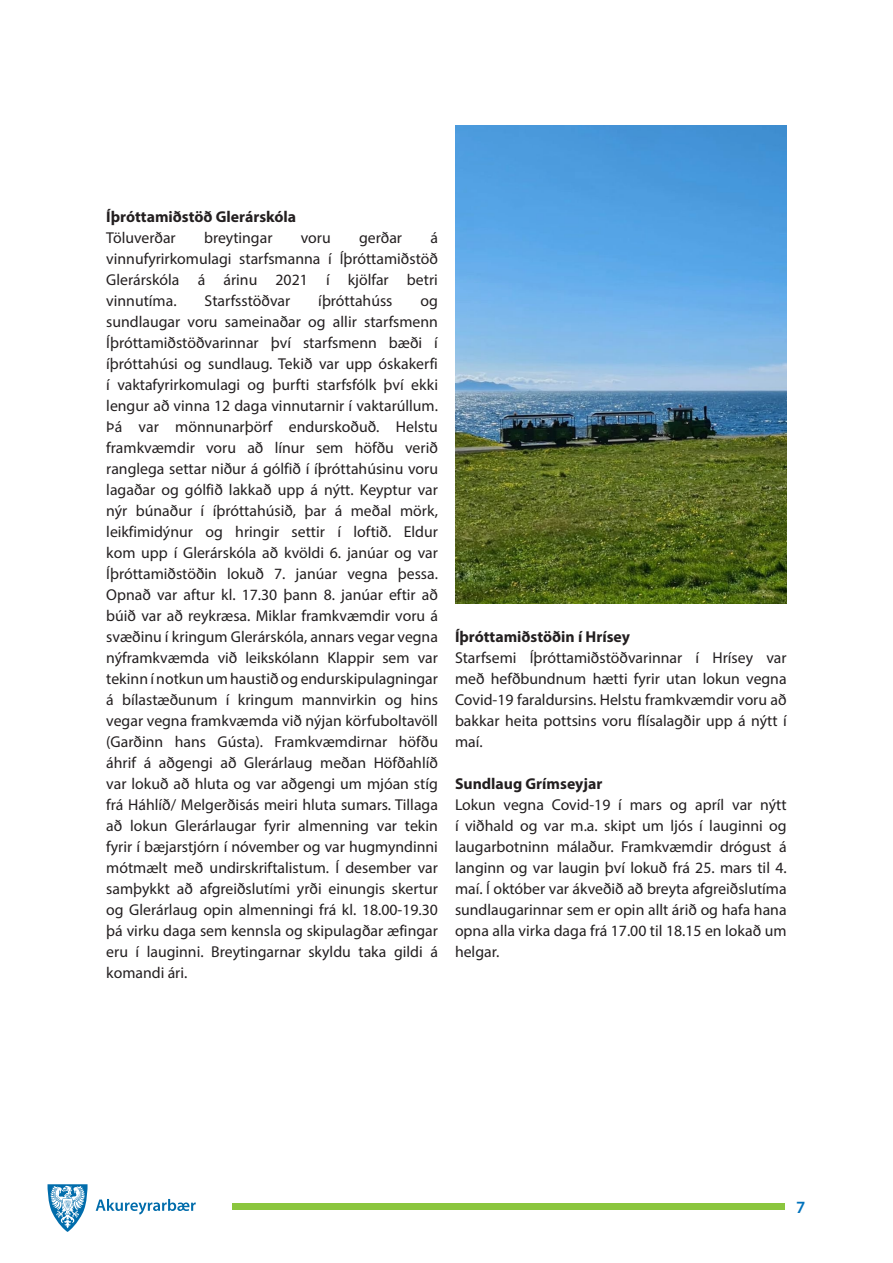
<style>
.page{position:relative;width:893px;height:1263px;background:#fff}
.page>*{position:absolute;margin:0;border:0;box-sizing:border-box;transform-origin:0 0}
.t1{font:600 17.25px "Myriad Pro";color:#0072bc}
.Meginmál{font:15.75px/21px "Myriad Pro";color:#231f20;text-align:justify}
.Meginmál-2{font:700 15.75px "Myriad Pro";color:#231f20}
</style>
<div class="page">
<div style="left:232px;top:1203px;width:552px;height:7px;background:#8bc63e"></div>
<svg style="left:96px;top:1199px;width:100px;height:15px"></svg>
<svg style="left:47px;top:1184px;width:41px;height:48px"></svg>
<img style="left:455px;top:125px;width:332px;height:479px">
<p class="Meginmál-2" style="left:106px;top:206px;width:191px">Íþróttamiðstöð Glerárskóla</p>
<p class="Meginmál" style="left:106px;top:227px;width:71px">Töluverðar</p>
<p class="Meginmál" style="left:204px;top:227px;width:70px">breytingar</p>
<p class="Meginmál" style="left:301px;top:227px;width:31px">voru</p>
<p class="Meginmál" style="left:359px;top:227px;width:45px">gerðar</p>
<p class="Meginmál" style="left:106px;top:227px;width:333px;text-indent:324px">á vinnufyrirkomulagi starfsmanna í Íþróttamiðstöð Glerárskóla á árinu 2021 í kjölfar betri vinnutíma.</p>
<p class="Meginmál" style="left:205px;top:290px;width:87px">Starfsstöðvar</p>
<p class="Meginmál" style="left:318px;top:290px;width:76px">íþróttahúss</p>
<p class="Meginmál" style="left:106px;top:290px;width:333px;text-indent:314px">og sundlaugar voru sameinaðar og allir starfsmenn Íþróttamiðstöðvarinnar því starfsmenn bæði í íþróttahúsi og sundlaug. Tekið var upp óskakerfi í vaktafyrirkomulagi og þurfti starfsfólk því ekki lengur að vinna 12 daga vinnutarnir í vaktarúllum.<br>Þá var mönnunarþörf endurskoðuð. Helstu framkvæmdir voru að línur sem höfðu verið ranglega settar niður á gólfið í íþróttahúsinu voru lagaðar og gólfið lakkað upp á nýtt. Keyptur var nýr búnaður í íþróttahúsið, þar á meðal mörk, leikfimidýnur og hringir settir í loftið. Eldur kom upp í Glerárskóla að kvöldi 6. janúar og var Íþróttamiðstöðin lokuð 7. janúar vegna þessa.<br>Opnað var aftur kl. 17.30 þann 8. janúar eftir að búið var að reykræsa. Miklar framkvæmdir voru á svæðinu í kringum Glerárskóla, annars vegar vegna nýframkvæmda við leikskólann Klappir sem var tekinn í notkun um haustið og endurskipulagningar á bílastæðunum í kringum mannvirkin og hins vegar vegna framkvæmda við nýjan körfuboltavöll (Garðinn hans Gústa). Framkvæmdirnar höfðu áhrif á aðgengi að Glerárlaug meðan Höfðahlíð var lokuð að hluta og var aðgengi um mjóan stíg frá Háhlíð/ Melgerðisás meiri hluta sumars. Tillaga að lokun Glerárlaugar fyrir almenning var tekin fyrir í bæjarstjórn í nóvember og var hugmyndinni mótmælt með undirskriftalistum. Í desember var samþykkt að afgreiðslutími yrði einungis skertur og Glerárlaug opin almenningi frá kl. 18.00-19.30 þá virku daga sem kennsla og skipulagðar æfingar eru í lauginni. Breytingarnar skyldu taka gildi á komandi ári.</p>
<p class="Meginmál-2" style="left:455px;top:626px;width:177px">Íþróttamiðstöðin í Hrísey</p>
<p class="Meginmál" style="left:455px;top:647px;width:333px">Starfsemi Íþróttamiðstöðvarinnar í Hrísey var með hefðbundnum hætti fyrir utan lokun vegna Covid-19 faraldursins. Helstu framkvæmdir voru að bakkar heita pottsins voru flísalagðir upp á nýtt í maí.</p>
<p class="Meginmál-2" style="left:455px;top:773px;width:149px">Sundlaug Grímseyjar</p>
<p class="Meginmál" style="left:455px;top:794px;width:333px">Lokun vegna Covid-19 í mars og apríl var nýtt í viðhald og var m.a. skipt um ljós í lauginni og laugarbotninn málaður. Framkvæmdir drógust á langinn og var laugin því lokuð frá 25. mars til 4. maí. Í október var ákveðið að breyta afgreiðslutíma sundlaugarinnar sem er opin allt árið og hafa hana opna alla virka daga frá 17.00 til 18.15 en lokað um helgar.</p>
<p class="t1" style="left:796px;top:1197px;width:11px">7</p>
</div>
